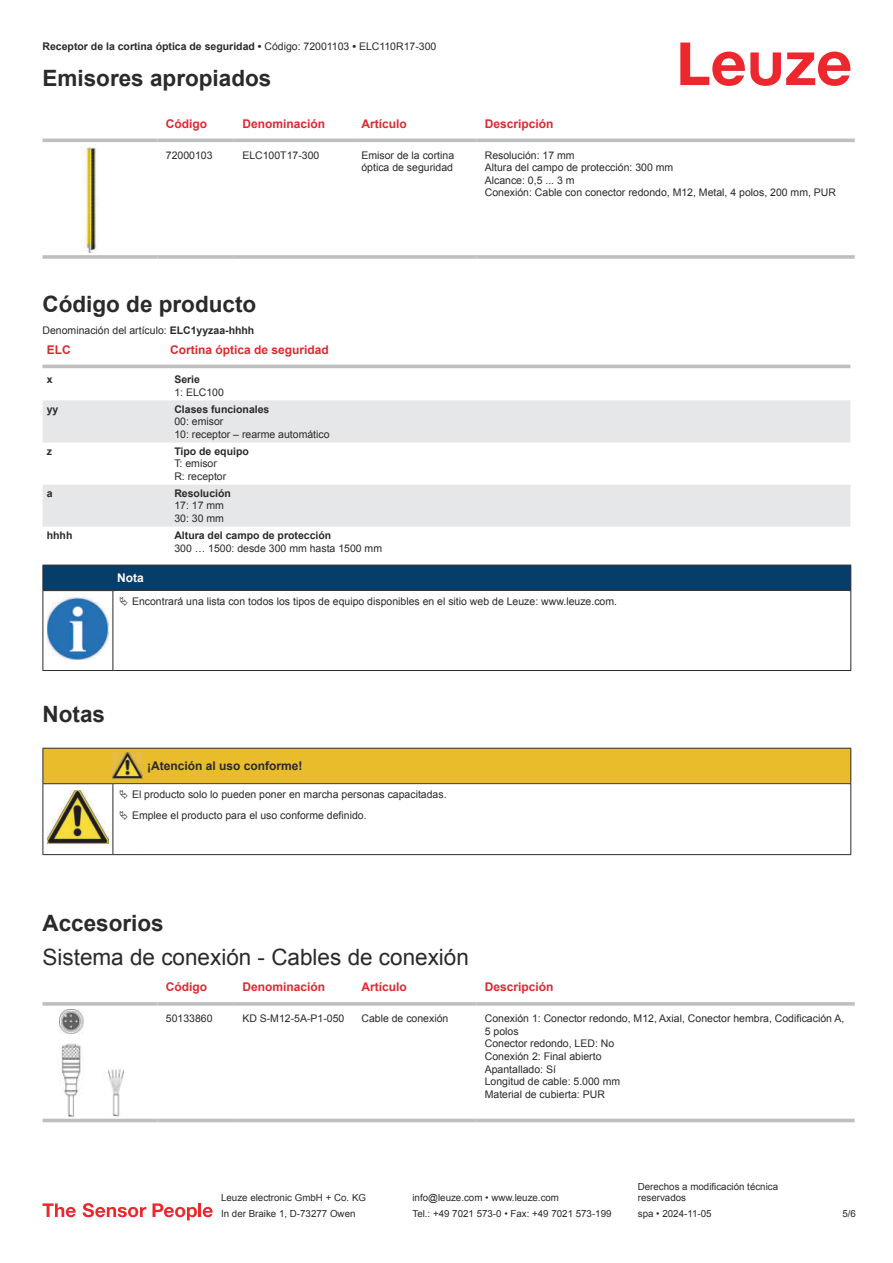
<style>
.page{position:relative;width:893px;height:1263px;background:#fff}
.page>*{position:absolute;margin:0;border:0;box-sizing:border-box;transform-origin:0 0}
.t1{font:700 22.5px "Arial";color:#2b292a}
.t2{font:22.5px "Arial";color:#2b292a}
.t3{font:700 12px "Arial";color:#db2a30}
.t4{font:700 12px "Arial";color:#2b292a}
.t5{font:700 12px "Arial";color:#fff}
.t6{font:10.5px/12.6px "Arial";color:#2b292a}
.t7{font:700 10.5px "Arial";color:#2b292a}
.t8{font:9.75px/11.7px "Arial";color:#2b292a}
.s1{font-weight:400}
.s2{font-weight:700}
</style>
<div class="page">
<svg style="left:680px;top:43px;width:170px;height:43px"></svg>
<svg style="left:43px;top:138px;width:812px;height:107px"></svg>
<hr style="left:43px;top:139px;width:114px;height:3px;background:#bdbfc1">
<hr style="left:157px;top:139px;width:77px;height:3px;background:#bdbfc1">
<hr style="left:234px;top:139px;width:119px;height:3px;background:#bdbfc1">
<hr style="left:353px;top:139px;width:123px;height:3px;background:#bdbfc1">
<hr style="left:476px;top:139px;width:379px;height:3px;background:#bdbfc1">
<svg style="left:43px;top:255px;width:114px;height:4px"></svg>
<hr style="left:157px;top:255px;width:77px;height:4px;background:#c7c8ca">
<hr style="left:234px;top:255px;width:119px;height:4px;background:#bdbfc1">
<svg style="left:353px;top:255px;width:123px;height:4px"></svg>
<hr style="left:476px;top:255px;width:379px;height:4px;background:#c7c8ca">
<img style="left:82px;top:146px;width:19px;height:107px">
<div style="left:43px;top:364px;width:807px;height:5px;background:#ebecec"></div>
<svg style="left:43px;top:400px;width:807px;height:127px;fill:#e6e7e9"></svg>
<hr style="left:43px;top:365px;width:127px;height:3px;background:#bdbfc1">
<hr style="left:170px;top:365px;width:680px;height:3px;background:#bdbfc1">
<svg style="left:43px;top:1009px;width:812px;height:114px"></svg>
<svg style="left:43px;top:1002px;width:114px;height:4px"></svg>
<svg style="left:157px;top:1002px;width:77px;height:4px"></svg>
<svg style="left:234px;top:1002px;width:119px;height:4px"></svg>
<svg style="left:353px;top:1002px;width:123px;height:4px"></svg>
<svg style="left:476px;top:1002px;width:379px;height:4px;background:#c3c5c7"></svg>
<hr style="left:43px;top:1119px;width:114px;height:3px;background:#bdbfc1">
<hr style="left:157px;top:1119px;width:77px;height:3px;background:#bdbfc1">
<hr style="left:234px;top:1119px;width:119px;height:3px;background:#bdbfc1">
<hr style="left:353px;top:1119px;width:123px;height:3px;background:#bdbfc1">
<hr style="left:476px;top:1119px;width:379px;height:3px;background:#bdbfc1">
<img style="left:59px;top:1010px;width:65px;height:106px">
<svg style="left:43px;top:1203px;width:33px;height:14px"></svg>
<svg style="left:83px;top:1203px;width:63px;height:14px"></svg>
<svg style="left:153px;top:1203px;width:44px;height:17px"></svg>
<hr style="left:198px;top:1203px;width:3px;height:14px;background:#ed272d">
<svg style="left:203px;top:1207px;width:10px;height:10px"></svg>
<div style="left:43px;top:565px;width:808px;height:26px;background:#063d69"></div>
<hr style="left:113px;top:590px;width:738px;height:1px;background:#2b292a">
<hr style="left:43px;top:591px;width:1px;height:75px;background:#2b292a">
<hr style="left:113px;top:591px;width:1px;height:75px;background:#2b292a">
<hr style="left:850px;top:591px;width:1px;height:75px;background:#2b292a">
<hr style="left:43px;top:670px;width:70px;height:1px;background:#2b292a">
<hr style="left:113px;top:670px;width:738px;height:1px;background:#2b292a">
<img style="left:47px;top:597px;width:61px;height:63px">
<hr style="left:43px;top:784px;width:1px;height:66px;background:#2b292a">
<hr style="left:113px;top:784px;width:1px;height:66px;background:#2b292a">
<hr style="left:850px;top:784px;width:1px;height:66px;background:#2b292a">
<hr style="left:43px;top:854px;width:70px;height:1px;background:#2b292a">
<hr style="left:113px;top:854px;width:30px;height:1px;background:#2b292a">
<hr style="left:143px;top:854px;width:708px;height:1px;background:#2b292a">
<img style="left:47px;top:825px;width:61px;height:19px">
<svg style="left:43px;top:748px;width:808px;height:77px"></svg>
<p class="t7" style="left:43px;top:43px;width:395px">Receptor de la cortina óptica de seguridad • <span class="s1">Código: 72001103</span> • <span class="s1">ELC110R17-300</span></p>
<h1 class="t1" style="left:43px;top:70px;width:230px">Emisores apropiados</h1>
<p class="t3" style="left:166px;top:119px;width:43px">Código</p>
<p class="t3" style="left:242px;top:119px;width:84px">Denominación</p>
<p class="t3" style="left:361px;top:119px;width:47px">Artículo</p>
<p class="t3" style="left:485px;top:119px;width:70px">Descripción</p>
<p class="t6" style="left:166px;top:150px;width:48px">72000103</p>
<p class="t6" style="left:242px;top:150px;width:79px">ELC100T17-300</p>
<p class="t6" style="left:361px;top:150px;width:94px">Emisor de la cortina óptica de seguridad</p>
<p class="t6" style="left:485px;top:150px;width:353px">Resolución: 17 mm<br>Altura del campo de protección: 300 mm<br>Alcance: 0,5 ... 3 m<br>Conexión: Cable con conector redondo, M12, Metal, 4 polos, 200 mm, PUR</p>
<h1 class="t1" style="left:43px;top:295px;width:215px">Código de producto</h1>
<p class="t6" style="left:43px;top:325px;width:213px">Denominación del artículo: <span class="s2">ELC1yyzaa-hhhh</span></p>
<p class="t3" style="left:47px;top:345px;width:25px">ELC</p>
<p class="t3" style="left:170px;top:345px;width:160px">Cortina óptica de seguridad</p>
<p class="t7" style="left:47px;top:375px;width:7px">x</p>
<p class="t7" style="left:174px;top:375px;width:27px">Serie</p>
<p class="t6" style="left:174px;top:387px;width:51px">1: ELC100</p>
<p class="t7" style="left:47px;top:405px;width:13px">yy</p>
<p class="t7" style="left:174px;top:405px;width:97px">Clases funcionales</p>
<p class="t6" style="left:174px;top:416px;width:157px">00: emisor<br>10: receptor – rearme automático</p>
<p class="t7" style="left:47px;top:447px;width:7px">z</p>
<p class="t7" style="left:174px;top:447px;width:76px">Tipo de equipo</p>
<p class="t6" style="left:174px;top:458px;width:53px">T: emisor<br>R: receptor</p>
<p class="t7" style="left:47px;top:489px;width:7px">a</p>
<p class="t7" style="left:174px;top:489px;width:58px">Resolución</p>
<p class="t6" style="left:174px;top:500px;width:51px">17: 17 mm<br>30: 30 mm</p>
<p class="t7" style="left:47px;top:531px;width:27px">hhhh</p>
<p class="t7" style="left:174px;top:531px;width:158px">Altura del campo de protección</p>
<p class="t6" style="left:174px;top:542px;width:209px">300 … 1500: desde 300 mm hasta 1500 mm</p>
<p class="t5" style="left:117px;top:573px;width:28px">Nota</p>
<p class="t6" style="left:132px;top:596px;width:487px">Encontrará una lista con todos los tipos de equipo disponibles en el sitio web de Leuze: www.leuze.com.</p>
<h1 class="t1" style="left:43px;top:705px;width:64px">Notas</h1>
<p class="t4" style="left:147px;top:761px;width:157px">¡Atención al uso conforme!</p>
<p class="t6" style="left:132px;top:786px;width:316px;line-height:20.2px">El producto solo lo pueden poner en marcha personas capacitadas.<br>Emplee el producto para el uso conforme definido.</p>
<h1 class="t1" style="left:43px;top:915px;width:123px">Accesorios</h1>
<h1 class="t2" style="left:43px;top:949px;width:428px">Sistema de conexión - Cables de conexión</h1>
<p class="t3" style="left:166px;top:982px;width:43px">Código</p>
<p class="t3" style="left:242px;top:982px;width:84px">Denominación</p>
<p class="t3" style="left:361px;top:982px;width:47px">Artículo</p>
<p class="t3" style="left:485px;top:982px;width:70px">Descripción</p>
<p class="t6" style="left:166px;top:1013px;width:48px">50133860</p>
<p class="t6" style="left:242px;top:1013px;width:104px">KD S-M12-5A-P1- 050</p>
<p class="t6" style="left:361px;top:1013px;width:88px">Cable de conexión</p>
<p class="t6" style="left:485px;top:1013px;width:361px">Conexión 1: Conector redondo, M12, Axial, Conector hembra, Codificación A,<br>5 polos<br>Conector redondo, LED: No<br>Conexión 2: Final abierto<br>Apantallado: Sí<br>Longitud de cable: 5.000 mm<br>Material de cubierta: PUR</p>
<p class="t8" style="left:221px;top:1193px;width:146px">Leuze electronic GmbH + Co. KG</p>
<p class="t8" style="left:412px;top:1193px;width:148px">info@leuze.com • www.leuze.com</p>
<p class="t8" style="left:638px;top:1181px;width:142px">Derechos a modificación técnica reservados</p>
<p class="t8" style="left:221px;top:1209px;width:136px">In der Braike 1, D-73277 Owen</p>
<p class="t8" style="left:412px;top:1209px;width:201px">Tel.: +49 7021 573-0 • Fax: +49 7021 573-199</p>
<p class="t8" style="left:638px;top:1209px;width:75px">spa • 2024-11-05</p>
<p class="t8" style="left:842px;top:1209px;width:15px">5 /6</p>
</div>
